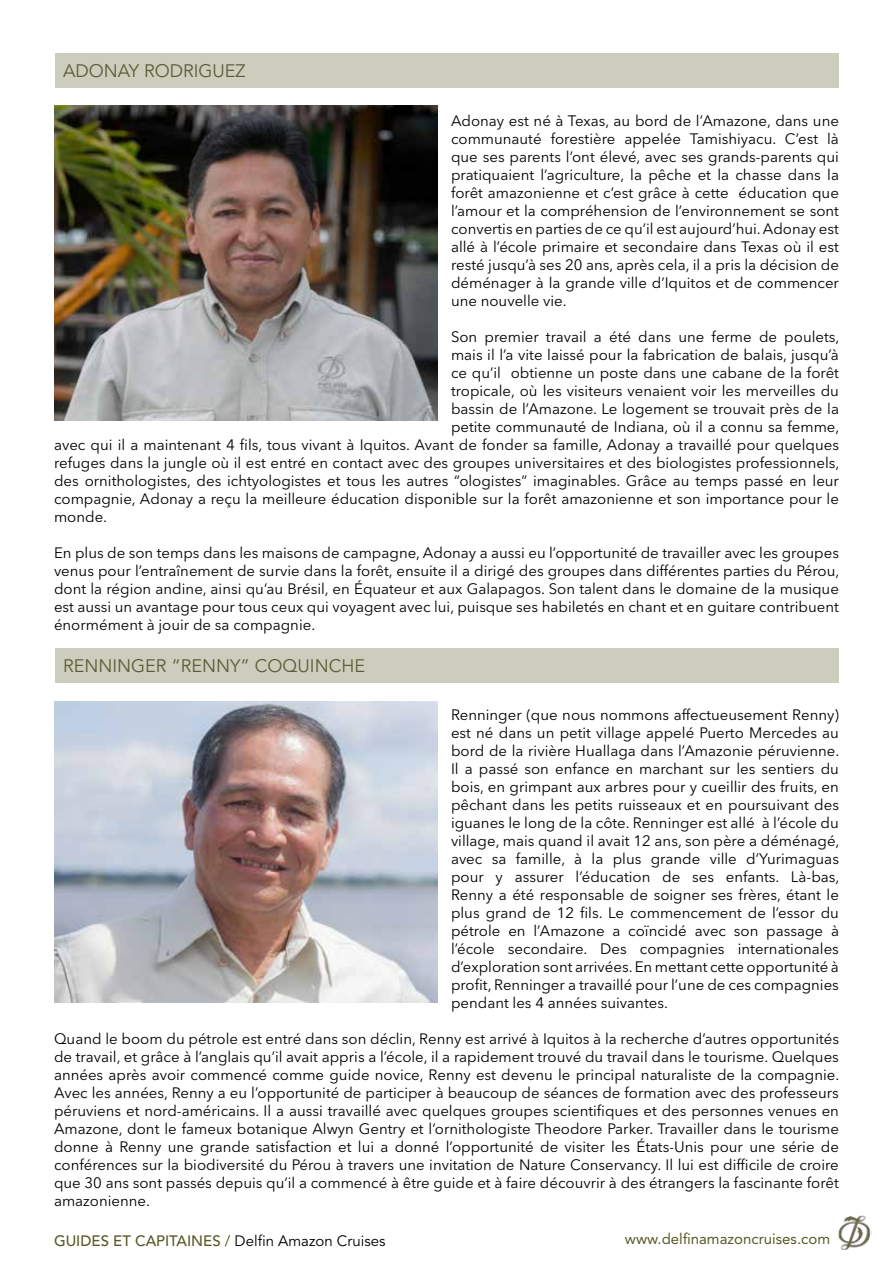
<style>
.page{position:relative;width:893px;height:1263px;background:#fff}
.page>*{position:absolute;margin:0;border:0;box-sizing:border-box;transform-origin:0 0}
.t1{font:18px "Avenir LT Std";color:#5d5c37}
.t2{font:15px/18px "Avenir Next LT Pro";color:#000;text-align:justify}
.t3{font:15px "Avenir LT Std";color:#000}
.t4{font:15px "Avenir LT Std";color:#5a5a28}
.s1{font-weight:500;color:#5a5a28}
.s2{color:#5a5a28}
</style>
<div class="page">
<img style="left:838px;top:1215px;width:33px;height:35px">
<div style="left:55px;top:53px;width:783px;height:35px;background:#cdcdbe"></div>
<div style="left:55px;top:648px;width:783px;height:34px;background:#cdcdbe"></div>
<img style="left:54px;top:105px;width:383px;height:316px">
<img style="left:54px;top:701px;width:383px;height:301px">
<p class="t1" style="left:63px;top:61px;width:184px">ADONAY RODRIGUEZ</p>
<p class="t2" style="left:451px;top:112px;width:390px">Adonay est né à Texas, au bord de l’Amazone, dans une communauté forestière appelée Tamishiyacu. C’est là que ses parents l’ont élevé, avec ses grands-parents qui pratiquaient l’agriculture, la pêche et la chasse dans la forêt amazonienne et c’est grâce à cette éducation que l’amour et la compréhension de l’environnement se sont convertis en parties de ce qu’il est aujourd’hui. Adonay est allé à l’école primaire et secondaire dans Texas où il est resté jusqu’à ses 20 ans, après cela, il a pris la décision de déménager à la grande ville d’Iquitos et de commencer une nouvelle vie.</p>
<p class="t2" style="left:451px;top:328px;width:390px">Son premier travail a été dans une ferme de poulets,</p>
<p class="t2" style="left:451px;top:346px;width:389px">mais il l’a vite laissé pour la fabrication de balais, jusqu’à</p>
<p class="t2" style="left:451px;top:364px;width:389px">ce qu’il obtienne un poste dans une cabane de la forêt</p>
<p class="t2" style="left:451px;top:382px;width:389px">tropicale, où les visiteurs venaient voir les merveilles du</p>
<p class="t2" style="left:451px;top:400px;width:389px">bassin de l’Amazone. Le logement se trouvait près de la</p>
<p class="t2" style="left:451px;top:418px;width:390px">petite communauté de Indiana, où il a connu sa femme,</p>
<p class="t2" style="left:54px;top:436px;width:786px">avec qui il a maintenant 4 fils, tous vivant à Iquitos. Avant de fonder sa famille, Adonay a travaillé pour quelques</p>
<p class="t2" style="left:54px;top:454px;width:787px">refuges dans la jungle où il est entré en contact avec des groupes universitaires et des biologistes professionnels,</p>
<p class="t2" style="left:54px;top:472px;width:786px">des ornithologistes, des ichtyologistes et tous les autres “ologistes” imaginables. Grâce au temps passé en leur</p>
<p class="t2" style="left:54px;top:490px;width:786px">compagnie, Adonay a reçu la meilleure éducation disponible sur la forêt amazonienne et son importance pour le</p>
<p class="t2" style="left:54px;top:508px;width:55px">monde.</p>
<p class="t2" style="left:54px;top:544px;width:787px">En plus de son temps dans les maisons de campagne, Adonay a aussi eu l’opportunité de travailler avec les groupes venus pour l’entraînement de survie dans la forêt, ensuite il a dirigé des groupes dans différentes parties du Pérou, dont la région andine, ainsi qu’au Brésil, en Équateur et aux Galapagos. Son talent dans le domaine de la musique est aussi un avantage pour tous ceux qui voyagent avec lui, puisque ses habiletés en chant et en guitare contribuent énormément à jouir de sa compagnie.</p>
<p class="t1" style="left:63px;top:656px;width:303px">RENNINGER “RENNY” COQUINCHE</p>
<p class="t2" style="left:451px;top:706px;width:390px">Renninger (que nous nommons affectueusement Renny) est né dans un petit village appelé Puerto Mercedes au bord de la rivière Huallaga dans l’Amazonie péruvienne.<br>Il a passé son enfance en marchant sur les sentiers du bois, en grimpant aux arbres pour y cueillir des fruits, en pêchant dans les petits ruisseaux et en poursuivant des iguanes le long de la côte. Renninger est allé à l’école du village, mais quand il avait 12 ans, son père a déménagé, avec sa famille, à la plus grande ville d’Yurimaguas pour y assurer l’éducation de ses enfants. Là-bas, Renny a été responsable de soigner ses frères, étant le plus grand de 12 fils. Le commencement de l’essor du pétrole en l’Amazone a coïncidé avec son passage à l’école secondaire. Des compagnies internationales d’exploration sont arrivées. En mettant cette opportunité à profit, Renninger a travaillé pour l’une de ces compagnies pendant les 4 années suivantes.</p>
<p class="t2" style="left:54px;top:1030px;width:787px">Quand le boom du pétrole est entré dans son déclin, Renny est arrivé à Iquitos à la recherche d’autres opportunités de travail, et grâce à l’anglais qu’il avait appris a l’école, il a rapidement trouvé du travail dans le tourisme. Quelques années après avoir commencé comme guide novice, Renny est devenu le principal naturaliste de la compagnie.<br>Avec les années, Renny a eu l’opportunité de participer à beaucoup de séances de formation avec des professeurs péruviens et nord-américains. Il a aussi travaillé avec quelques groupes scientifiques et des personnes venues en Amazone, dont le fameux botanique Alwyn Gentry et l’ornithologiste Theodore Parker. Travailler dans le tourisme donne à Renny une grande satisfaction et lui a donné l’opportunité de visiter les États-Unis pour une série de conférences sur la biodiversité du Pérou à travers une invitation de Nature Conservancy. Il lui est difficile de croire que 30 ans sont passés depuis qu’il a commencé à être guide et à faire découvrir à des étrangers la fascinante forêt amazonienne.</p>
<p class="t3" style="left:54px;top:1232px;width:333px"><span class="s1">GUIDES ET CAPITAINES</span> <span class="s2">/</span> Delfin Amazon Cruises</p>
<p class="t4" style="left:625px;top:1230px;width:207px">www.delfinamazoncruises.com</p>
</div>
